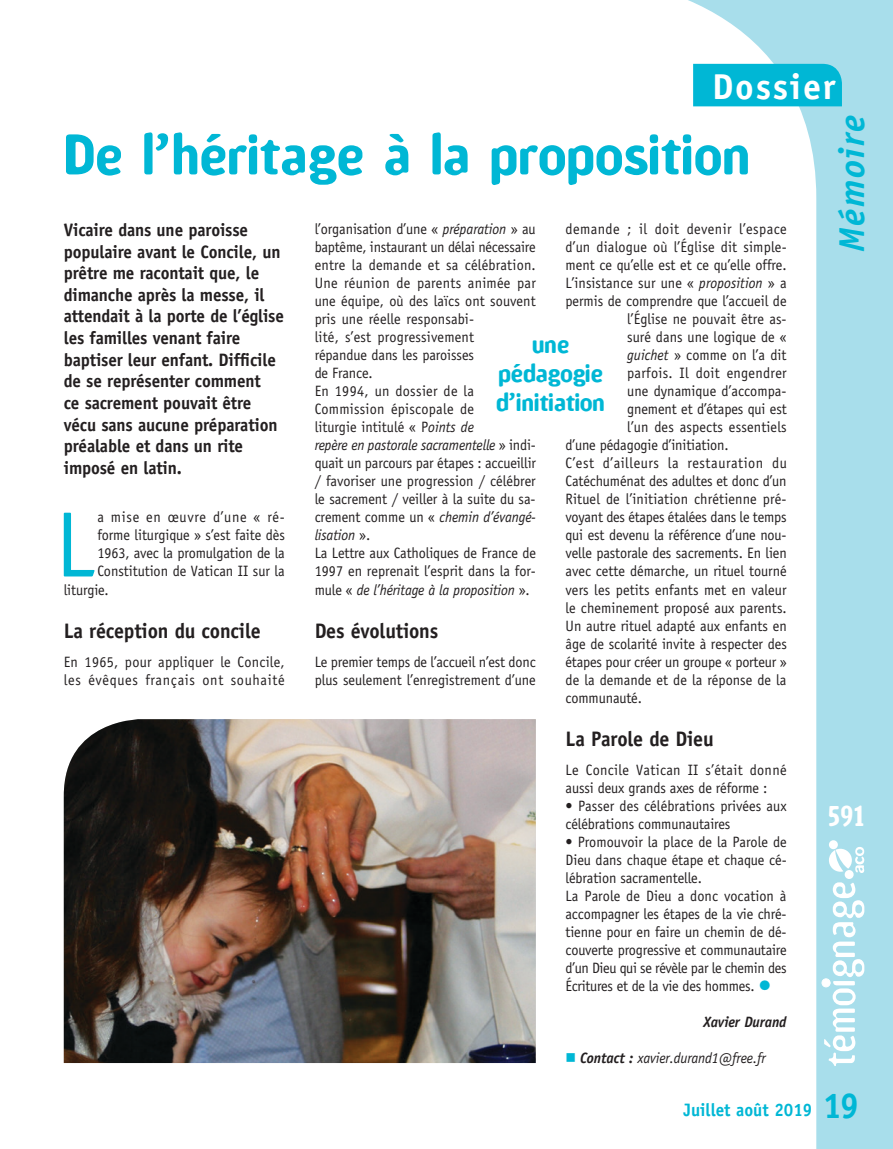
<style>
.page{position:relative;width:893px;height:1149px;background:#fff}
.page>*{position:absolute;margin:0;border:0;box-sizing:border-box;transform-origin:0 0}
.t1{font:93px "Officina Sans";color:#00b7d5;scale:.95 1}
.t2{font:700 54px "Amoebia";letter-spacing:.01em;color:#00b7d5;scale:.95 1}
.t3{font:700 36px "Officina Sans";letter-spacing:.05em;color:#fff}
.t4{font:italic 700 36px "Officina Sans";letter-spacing:.05em;color:#00b7d5}
.t5{font:700 36px "Officina Sans";color:#00b7d5;scale:.95 1}
.t6{font:700 27px "Amoebia";color:#fff;scale:.85 1}
.t7{font:700 24px/28.8px "Amoebia";color:#00b7d5;text-align:center;scale:.95 1}
.t8{font:700 21px "Officina Sans";letter-spacing:-.01em;color:#231f20;scale:.95 1}
.t9{font:700 18px/21.6px "Officina Sans";letter-spacing:-.01em;color:#231f20;scale:.95 1}
.t10{font:700 18px "Officina Sans";color:#00b7d5;scale:.95 1}
.t11{font:15px/18px "Officina Sans";color:#231f20;scale:.95 1}
.t12{font:15px/18px "Officina Sans";letter-spacing:.045em;color:#231f20;scale:.95 1}
.t13{font:15px "Officina Sans";letter-spacing:.04em;color:#231f20;scale:.95 1}
.t14{font:italic 15px "Officina Sans";letter-spacing:-.01em;color:#231f20;scale:.95 1}
.t15{font:15px "Officina Sans";letter-spacing:.025em;color:#231f20;scale:.95 1}
.t16{font:15px "Officina Sans";letter-spacing:.02em;color:#231f20;scale:.95 1}
.t17{font:15px "Officina Sans";letter-spacing:.05em;color:#231f20;scale:.95 1}
.t18{font:italic 700 15px "Officina Sans";letter-spacing:-.01em;color:#231f20;scale:.95 1}
.s1{font-style:italic}
.s2{font-size:27px;color:#00b7d5}
.s3{color:#00b7d5}
.s4{font-weight:700}
</style>
<div class="page">
<svg style="left:688px;top:0;width:205px;height:1148px"></svg>
<svg style="left:824px;top:882px;width:40px;height:183px"></svg>
<div style="left:845px;top:869px;width:9px;height:9px;border:2px solid #fff;border-radius:50%"></div>
<div style="left:829px;top:840px;width:9px;height:8px;border:2px solid #fff;border-radius:50%"></div>
<div style="left:846px;top:870px;width:7px;height:7px;background:#fff;border-radius:50%"></div>
<div style="left:830px;top:841px;width:7px;height:7px;background:#fff;border-radius:50%"></div>
<svg style="left:829px;top:846px;width:35px;height:26px"></svg>
<div style="left:822px;top:978px;width:8px;height:8px;background:#fff;border-radius:50%"></div>
<div style="left:821px;top:978px;width:9px;height:9px;border:1px solid #fff;border-radius:50%"></div>
<div style="left:693px;top:64px;width:149px;height:42px;background:#00b7d5"></div>
<img style="left:64px;top:719px;width:472px;height:343px">
<h3 class="t3" style="left:712px;top:64px;width:125px">Dossier</h3>
<h2 class="t2" style="left:64px;top:126px;width:725px">De l’héritage à la proposition</h2>
<p class="t9" style="left:64px;top:219px;width:233px">Vicaire dans une paroisse populaire avant le Concile, un prêtre me racontait que, le dimanche après la messe, il attendait à la porte de l’église les familles venant faire baptiser leur enfant. Difficile de se représenter comment<br>ce sacrement pouvait être vécu sans aucune préparation préalable et dans un rite imposé en latin.</p>
<h1 class="t1" style="left:56px;top:490px;width:43px">L</h1>
<p class="t17" style="left:97px;top:508px;width:199px">a mise en œuvre d’une « ré-</p>
<p class="t11" style="left:315px;top:220px;width:234px">l’organisation d’une « <span class="s1">préparation</span> » au baptême, instaurant un délai nécessaire entre la demande et sa célébration.<br>Une réunion de parents animée par une équipe, où des laïcs ont souvent pris une réelle responsabi-<br>lité, s’est progressivement<br>répandue dans les paroisses<br>de France.<br>En 1994, un dossier de la<br>Commission épiscopale de<br>liturgie intitulé « P<span class="s1">oints de<br>repère en pastorale sacramentelle</span> » indi&shy;quait un parcours par étapes : accueillir / favoriser une progression / célébrer le sacrement / veiller à la suite du sa&shy;crement comme un « <span class="s1">chemin d’évangé&shy;lisation</span> ».<br>La Lettre aux Catholiques de France de<br>1997 en reprenait l’esprit dans la for&shy;mule « <span class="s1">de l’héritage à la proposition</span> ».</p>
<h3 class="t8" style="left:315px;top:617px;width:132px">Des évolutions</h3>
<p class="t11" style="left:315px;top:652px;width:234px">Le premier temps de l’accueil n’est donc plus seulement l’enregistrement d’une</p>
<p class="t15" style="left:566px;top:220px;width:234px">demande ; il doit devenir l’espace</p>
<p class="t11" style="left:566px;top:238px;width:234px">d’un dialogue où l’Église dit simple-</p>
<p class="t11" style="left:566px;top:256px;width:234px">ment ce qu’elle est et ce qu’elle offre.</p>
<p class="t11" style="left:566px;top:274px;width:234px">L’insistance sur une « <span class="s1">proposition</span> » a</p>
<p class="t11" style="left:566px;top:292px;width:234px">permis de comprendre que l’accueil de</p>
<p class="t11" style="left:627px;top:310px;width:169px">l’Église ne pouvait être as-</p>
<p class="t11" style="left:627px;top:328px;width:169px">suré dans une logique de «</p>
<p class="t11" style="left:627px;top:346px;width:169px"><span class="s1">guichet</span> » comme on l’a dit</p>
<p class="t16" style="left:627px;top:364px;width:169px">parfois. Il doit engendrer</p>
<p class="t11" style="left:627px;top:382px;width:169px">une dynamique d’accompa-</p>
<p class="t11" style="left:627px;top:400px;width:169px">gnement et d’étapes qui est</p>
<p class="t11" style="left:627px;top:418px;width:169px">l’un des aspects essentiels</p>
<p class="t11" style="left:566px;top:436px;width:173px">d’une pédagogie d’initiation.</p>
<p class="t13" style="left:566px;top:454px;width:234px">C’est d’ailleurs la restauration du</p>
<p class="t11" style="left:566px;top:472px;width:234px">Catéchuménat des adultes et donc d’un</p>
<p class="t11" style="left:566px;top:490px;width:234px">Rituel de l’initiation chrétienne pré-</p>
<p class="t11" style="left:566px;top:508px;width:234px">voyant des étapes étalées dans le temps</p>
<p class="t11" style="left:566px;top:526px;width:234px">qui est devenu la référence d’une nou-</p>
<p class="t11" style="left:566px;top:544px;width:234px">velle pastorale des sacrements. En lien</p>
<p class="t11" style="left:566px;top:562px;width:234px">avec cette démarche, un rituel tourné</p>
<p class="t11" style="left:566px;top:580px;width:234px">vers les petits enfants met en valeur</p>
<p class="t11" style="left:566px;top:598px;width:234px">le cheminement proposé aux parents.</p>
<p class="t11" style="left:566px;top:616px;width:234px">Un autre rituel adapté aux enfants en</p>
<p class="t11" style="left:566px;top:634px;width:234px">âge de scolarité invite à respecter des</p>
<p class="t11" style="left:566px;top:652px;width:234px">étapes pour créer un groupe « porteur »</p>
<p class="t11" style="left:566px;top:670px;width:234px">de la demande et de la réponse de la</p>
<p class="t11" style="left:566px;top:688px;width:82px">communauté.</p>
<h3 class="t8" style="left:566px;top:725px;width:158px">La Parole de Dieu</h3>
<p class="t11" style="left:566px;top:760px;width:234px">Le Concile Vatican II s’était donné aussi deux grands axes de réforme :</p>
<p class="t11" style="left:566px;top:796px;width:234px">• Passer des célébrations privées aux célébrations communautaires</p>
<p class="t11" style="left:566px;top:832px;width:234px">• Promouvoir la place de la Parole de Dieu dans chaque étape et chaque cé&shy;lébration sacramentelle.<br>La Parole de Dieu a donc vocation à accompagner les étapes de la vie chré&shy;tienne pour en faire un chemin de dé&shy;couverte progressive et communautaire d’un Dieu qui se révèle par le chemin des Écritures et de la vie des hommes. <span class="s2">•</span></p>
<p class="t18" style="left:703px;top:1012px;width:89px">Xavier Durand</p>
<p class="t14" style="left:566px;top:1048px;width:212px"><span class="s3">■</span> <span class="s4">Contact :</span> xavier.durand1@free.fr</p>
<h3 class="t7" style="left:496px;top:330px;width:116px">une pédagogie d’initiation</h3>
<p class="t11" style="left:97px;top:526px;width:199px">forme liturgique » s’est faite dès</p>
<p class="t11" style="left:97px;top:544px;width:199px">1963, avec la promulgation de la</p>
<p class="t11" style="left:97px;top:562px;width:199px">Constitution de Vatican II sur la</p>
<p class="t11" style="left:64px;top:580px;width:49px">liturgie.</p>
<h3 class="t8" style="left:64px;top:617px;width:209px">La réception du concile</h3>
<p class="t12" style="left:64px;top:652px;width:234px">En 1965, pour appliquer le Concile, les évêques français ont souhaité</p>
<p class="t10" style="left:683px;top:1098px;width:137px">Juillet août 2019</p>
<h3 class="t4" style="left:830px;top:252px;width:139px;rotate:-90deg">Mémoire</h3>
<h3 class="t6" style="left:828px;top:801px;width:44px">591</h3>
<h3 class="t5" style="left:823px;top:1082px;width:40px">19</h3>
</div>
